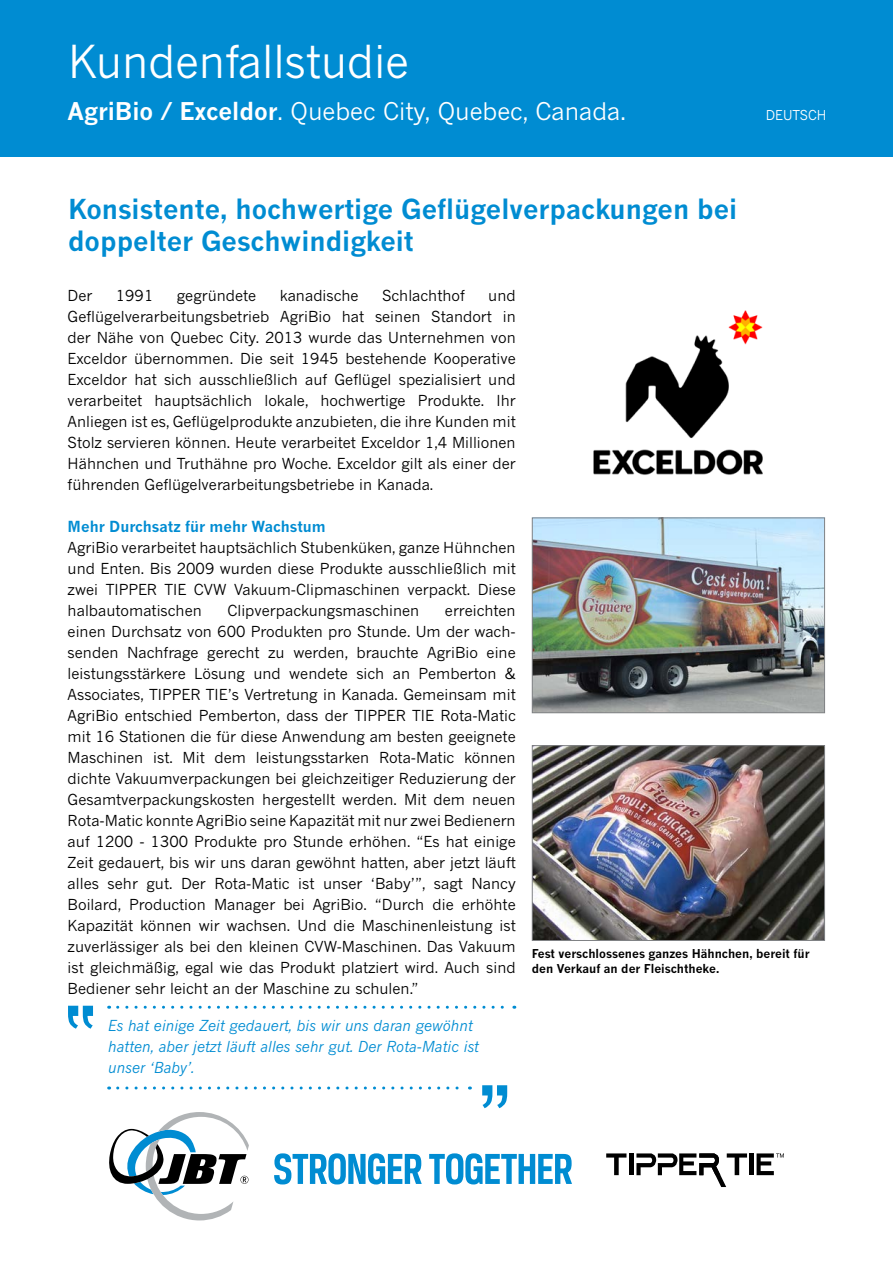
<style>
.page{position:relative;width:893px;height:1263px;background:#fff}
.page>*{position:absolute;margin:0;border:0;box-sizing:border-box;transform-origin:0 0}
.t1{font:45px "News Gothic MT Pro";color:#fff}
.t2{font:700 27px/31.5px "News Gothic MT Pro";color:#008cd2}
.t3{font:24px "News Gothic MT Pro";color:#fff}
.t4{font:15px/21px "News Gothic MT Pro";color:#000;text-align:justify}
.t5{font:italic 15px/21px "News Gothic MT Pro";color:#008cd2}
.t6{font:700 15px "News Gothic MT Pro";color:#008cd2}
.t7{font:13.5px "News Gothic MT Pro";color:#fff}
.t8{font:700 12px/14.4px "News Gothic MT Pro";color:#000}
.s1{font-weight:700}
</style>
<div class="page">
<img style="left:534px;top:747px;width:289px;height:192px">
<div style="left:532px;top:745px;width:293px;height:196px;border:1px solid #808285"></div>
<img style="left:593px;top:310px;width:170px;height:165px">
<img style="left:534px;top:519px;width:289px;height:192px">
<div style="left:532px;top:517px;width:293px;height:196px;border:1px solid #808285"></div>
<div style="left:0;top:0;width:893px;height:157px;background:#008cd2"></div>
<svg style="left:606px;top:1153px;width:20px;height:22px"></svg>
<hr style="left:629px;top:1153px;width:4px;height:22px;background:#000">
<svg style="left:757px;top:1153px;width:27px;height:22px"></svg>
<div style="left:749px;top:1153px;width:5px;height:22px;background:#000"></div>
<svg style="left:636px;top:1153px;width:111px;height:34px"></svg>
<svg style="left:274px;top:1153px;width:148px;height:31px"></svg>
<svg style="left:429px;top:1153px;width:143px;height:31px"></svg>
<svg style="left:109px;top:1112px;width:140px;height:108px"></svg>
<svg style="left:68px;top:1006px;width:25px;height:23px"></svg>
<svg style="left:482px;top:1085px;width:25px;height:23px"></svg>
<svg style="left:118px;top:1006px;width:397px;height:3px"></svg>
<svg style="left:118px;top:1086px;width:352px;height:3px"></svg>
<h1 class="t1" style="left:68px;top:34px;width:342px">Kundenfallstudie</h1>
<h3 class="t3" style="left:68px;top:97px;width:560px"><span class="s1">AgriBio / Exceldor</span>. Quebec City, Quebec, Canada.</h3>
<h2 class="t2" style="left:68px;top:193px;width:671px">Konsistente, hochwertige Geflügelverpackungen bei doppelter Geschwindigkeit</h2>
<p class="t7" style="left:766px;top:107px;width:62px">DEUTSCH</p>
<p class="t4" style="left:68px;top:285px;width:26px">Der</p>
<p class="t4" style="left:116px;top:285px;width:39px">1991</p>
<p class="t4" style="left:177px;top:285px;width:81px">gegründete</p>
<p class="t4" style="left:280px;top:285px;width:80px">kanadische</p>
<p class="t4" style="left:382px;top:285px;width:84px">Schlachthof</p>
<p class="t4" style="left:68px;top:285px;width:450px;text-indent:421px">und Geflügelverarbeitungsbetrieb AgriBio hat seinen Standort in der Nähe von Quebec City. 2013 wurde das Unternehmen von Exceldor übernommen. Die seit 1945 bestehende Kooperative Exceldor hat sich ausschließlich auf Geflügel spezialisiert und verarbeitet hauptsächlich lokale, hochwertige Produkte. Ihr Anliegen ist es, Geflügelprodukte anzubieten, die ihre Kunden mit Stolz servieren können. Heute verarbeitet Exceldor 1,4 Millionen Hähnchen und Truthähne pro Woche. Exceldor gilt als einer der führenden Geflügelverarbeitungsbetriebe in Kanada.</p>
<p class="t6" style="left:68px;top:517px;width:260px">Mehr Durchsatz für mehr Wachstum</p>
<p class="t4" style="left:68px;top:537px;width:450px">AgriBio verarbeitet hauptsächlich Stubenküken, ganze Hühnchen und Enten. Bis 2009 wurden diese Produkte ausschließlich mit zwei TIPPER TIE CVW Vakuum-Clipmaschinen verpackt. Diese halbautomatischen</p>
<p class="t4" style="left:227px;top:600px;width:193px">Clipverpackungsmaschinen</p>
<p class="t4" style="left:68px;top:600px;width:450px;text-indent:377px">erreichten einen Durchsatz von 600 Produkten pro Stunde. Um der wach&shy;senden Nachfrage gerecht zu werden, brauchte AgriBio eine leistungsstärkere Lösung und wendete sich an Pemberton &amp; Associates, TIPPER TIE’s Vertretung in Kanada. Gemeinsam mit AgriBio entschied Pemberton, dass der TIPPER TIE Rota-Matic mit 16 Stationen die für diese Anwendung am besten geeignete Maschinen ist. Mit dem leistungsstarken Rota-Matic können dichte Vakuumverpackungen bei gleichzeitiger Reduzierung der Gesamtverpackungskosten hergestellt werden. Mit dem neuen Rota-Matic konnte AgriBio seine Kapazität mit nur zwei Bedienern auf 1200 - 1300 Produkte pro Stunde erhöhen. “Es hat einige Zeit gedauert, bis wir uns daran gewöhnt hatten, aber jetzt läuft alles sehr gut. Der Rota-Matic ist unser ‘Baby’”, sagt Nancy Boilard, Production Manager bei AgriBio. “Durch die erhöhte Kapazität können wir wachsen. Und die Maschinenleistung ist zuverlässiger als bei den kleinen CVW-Maschinen. Das Vakuum ist gleichmäßig, egal wie das Produkt platziert wird. Auch sind Bediener sehr leicht an der Maschine zu schulen.”</p>
<p class="t5" style="left:108px;top:1015px;width:372px">Es hat einige Zeit gedauert, bis wir uns daran gewöhnt hatten, aber jetzt läuft alles sehr gut. Der Rota-Matic ist unser ‘Baby’.</p>
<p class="t8" style="left:532px;top:946px;width:279px">Fest verschlossenes ganzes Hähnchen, bereit für den Verkauf an der Fleischtheke.</p>
</div>
